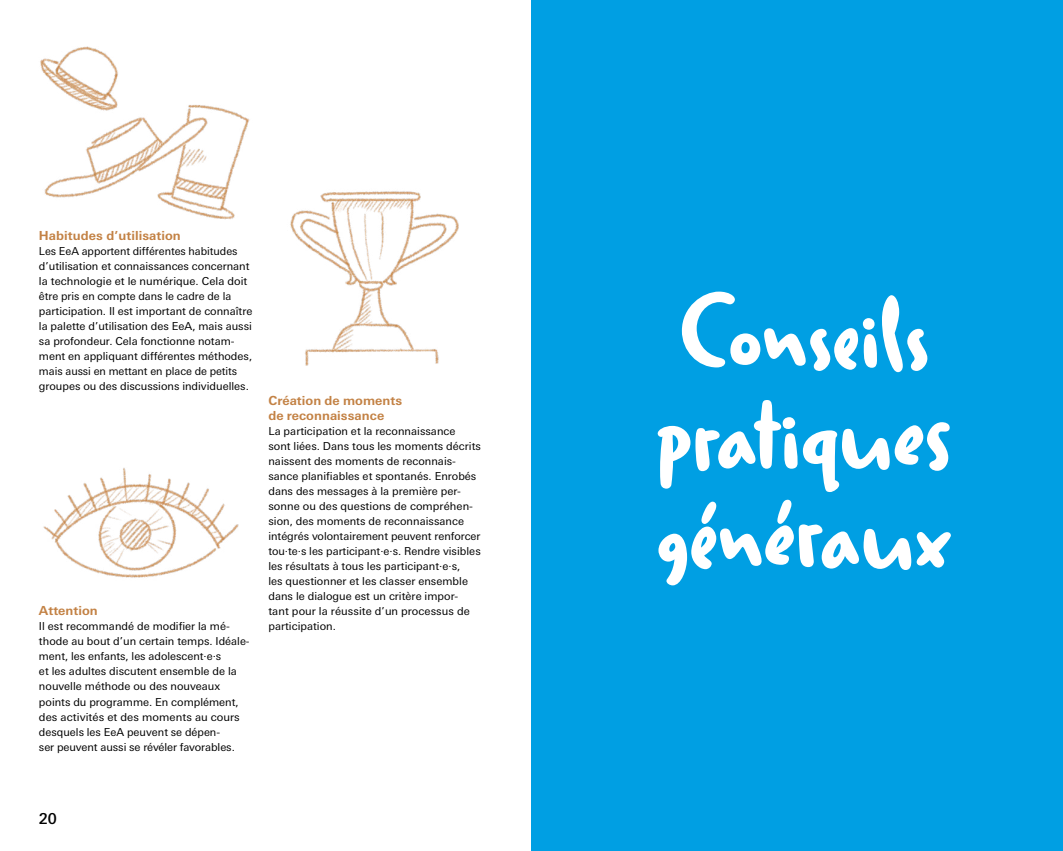
<style>
.page{position:relative;width:1063px;height:851px;background:#fff}
.page>*{position:absolute;margin:0;border:0;box-sizing:border-box;transform-origin:0 0}
.t1{font:700 100px/100px "Duffy Script";color:#fff}
.t2{font:500 15px "Univers Next Pro";color:#000}
.t3{font:700 12.5px/15px "Univers Next Pro";letter-spacing:.005em;color:#c38245}
.t4{font:11px/15px "Univers Next Pro";letter-spacing:.005em;color:#000}
</style>
<div class="page">
<div style="left:531px;top:0;width:532px;height:850px;background:#009fe3"></div>
<img style="left:40px;top:46px;width:210px;height:174px">
<img style="left:43px;top:468px;width:196px;height:110px">
<img style="left:290px;top:191px;width:169px;height:175px">
<p class="t3" style="left:39px;top:228px;width:143px">Habitudes d’utilisation</p>
<p class="t4" style="left:39px;top:244px;width:215px">Les EeA apportent différentes habitudes d’utilisation et connaissances concernant la technologie et le numérique. Cela doit être pris en compte dans le cadre de la participation. Il est important de connaître la palette d’utilisation des EeA, mais aussi sa profondeur. Cela fonctionne notam&shy;ment en appliquant différentes méthodes, mais aussi en mettant en place de petits groupes ou des discussions individuelles.</p>
<p class="t3" style="left:39px;top:603px;width:60px">Attention</p>
<p class="t4" style="left:39px;top:619px;width:212px">Il est recommandé de modifier la mé&shy;thode au bout d’un certain temps. Idéale&shy;ment, les enfants, les adolescent·e·s<br>et les adultes discutent ensemble de la nouvelle méthode ou des nouveaux points du programme. En complément, des activités et des moments au cours desquels les EeA peuvent se dépen-<br>ser peuvent aussi se révéler favorables.</p>
<p class="t3" style="left:268px;top:393px;width:135px">Création de moments de reconnaissance</p>
<p class="t4" style="left:268px;top:424px;width:214px">La participation et la reconnaissance<br>sont liées. Dans tous les moments décrits naissent des moments de reconnais&shy;sance planifiables et spontanés. Enrobés dans des messages à la première per&shy;sonne ou des questions de compréhen&shy;sion, des moments de reconnaissance intégrés volontairement peuvent renforcer tou·te·s les participant·e·s. Rendre visibles les résultats à tous les participant·e·s,<br>les questionner et les classer ensemble dans le dialogue est un critère impor&shy;tant pour la réussite d’un processus de participation.</p>
<h2 class="t2" style="left:39px;top:809px;width:19px">20</h2>
<h1 class="t1" style="left:657px;top:281px;width:296px">Conseils pratiques généraux</h1>
</div>
